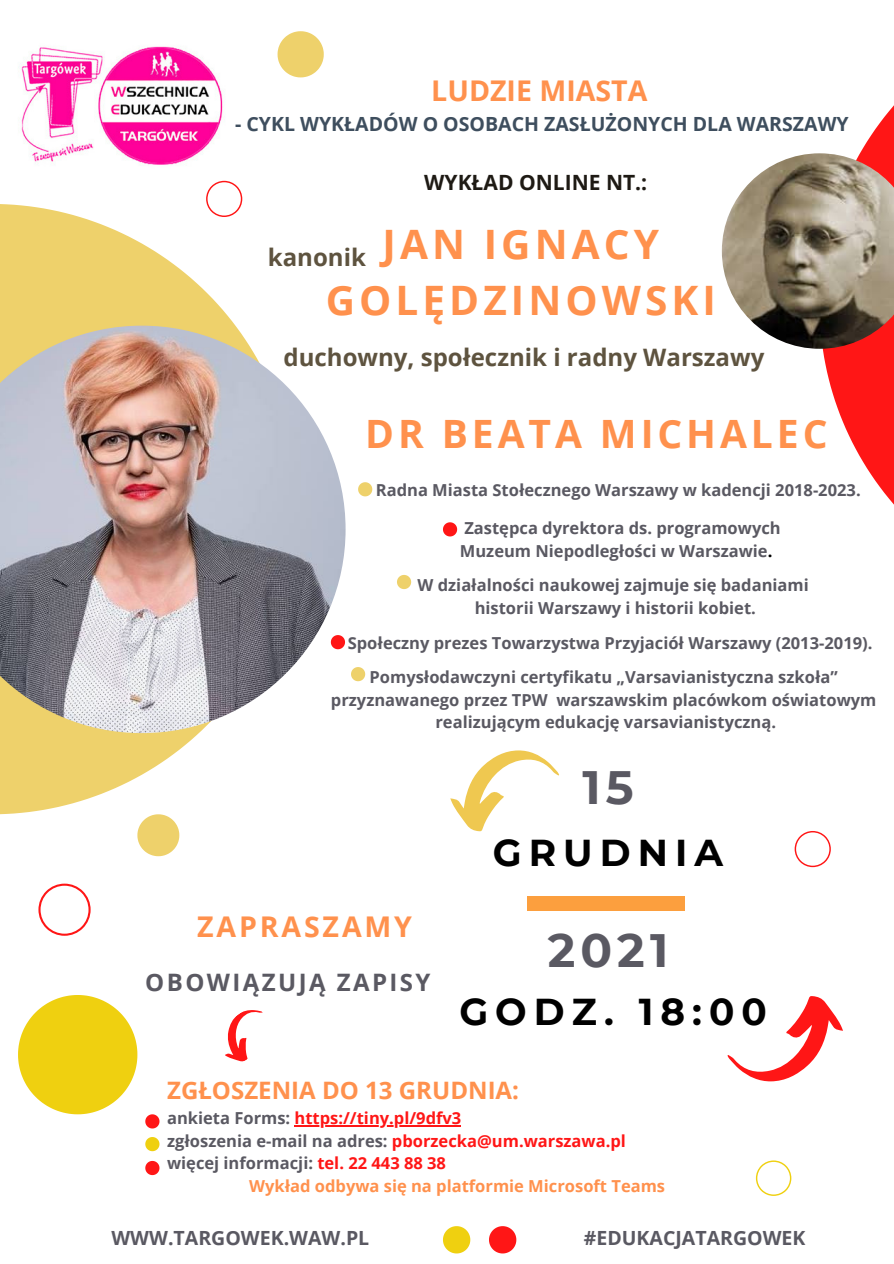
<style>
.page{position:relative;width:894px;height:1264px;background:#fff}
.page>*{position:absolute;margin:0;border:0;box-sizing:border-box;transform-origin:0 0}
.t1{font:700 46.65px "Montserrat";letter-spacing:.11em;color:#5a5962}
.t2{font:700 40.5px/56.2px "Open Sans";letter-spacing:.1em;color:#ff914d;text-align:center}
.t3{font:700 39px "Open Sans";letter-spacing:.1em;color:#ff914d}
.t4{font:700 37.35px "Montserrat";letter-spacing:.19em;color:#000}
.t5{font:700 28.5px "Open Sans";color:#ff914d}
.t6{font:700 28.5px "Open Sans";letter-spacing:.1em;color:#ff914d}
.t7{font:700 24px "Open Sans";color:#5e533f}
.t8{font:700 24px "Open Sans";color:#ff914d}
.t9{font:700 24px "Open Sans";letter-spacing:.1em;color:#5a5962}
.t10{font:700 21px "Open Sans";color:#1e1a14}
.t11{font:700 19.5px "Open Sans";color:#3e4e5e}
.t12{font:700 19.5px "Open Sans";color:#5a5962}
.t13{font:700 16.5px "Open Sans";color:#5a5962}
.t14{font:700 16.5px "Open Sans";color:#ff914d}
.t15{font:700 16.5px "Open Sans";color:#ff1616}
.s1{color:#000}
.s2{color:#5a5962}
.s3{color:#ff1616}
</style>
<div class="page">
<svg style="left:0;top:204px;width:235px;height:610px;fill:#eed16b"></svg>
<svg style="left:358px;top:482px;width:14px;height:14px"></svg>
<svg style="left:18px;top:995px;width:119px;height:119px"></svg>
<div style="left:527px;top:896px;width:157px;height:14px;background:#fc9f3e"></div>
<svg style="left:755px;top:1160px;width:36px;height:35px"></svg>
<svg style="left:794px;top:831px;width:36px;height:36px"></svg>
<svg style="left:38px;top:883px;width:53px;height:52px"></svg>
<svg style="left:822px;top:106px;width:71px;height:398px"></svg>
<img style="left:721px;top:153px;width:172px;height:196px">
<img style="left:0;top:325px;width:345px;height:408px">
<svg style="left:450px;top:750px;width:109px;height:81px"></svg>
<svg style="left:277px;top:31px;width:46px;height:46px"></svg>
<svg style="left:137px;top:814px;width:42px;height:42px"></svg>
<img style="left:18px;top:46px;width:208px;height:135px">
<svg style="left:443px;top:522px;width:14px;height:14px"></svg>
<svg style="left:331px;top:635px;width:14px;height:14px"></svg>
<svg style="left:351px;top:667px;width:14px;height:14px"></svg>
<svg style="left:397px;top:575px;width:14px;height:14px"></svg>
<hr style="left:294px;top:1125px;width:167px;height:1px;background:#ff1616">
<svg style="left:727px;top:996px;width:115px;height:85px"></svg>
<svg style="left:443px;top:1226px;width:27px;height:27px"></svg>
<svg style="left:489px;top:1226px;width:27px;height:27px"></svg>
<svg style="left:206px;top:181px;width:36px;height:36px"></svg>
<svg style="left:145px;top:1114px;width:14px;height:14px"></svg>
<svg style="left:145px;top:1137px;width:14px;height:14px"></svg>
<svg style="left:145px;top:1160px;width:14px;height:15px"></svg>
<svg style="left:225px;top:1010px;width:38px;height:52px"></svg>
<p class="t5" style="left:431px;top:71px;width:217px">LUDZIE MIASTA</p>
<p class="t11" style="left:235px;top:111px;width:615px">- CYKL WYKŁADÓW O OSOBACH ZASŁUŻONYCH DLA WARSZAWY</p>
<p class="t10" style="left:424px;top:168px;width:224px">WYKŁAD ONLINE NT.:</p>
<p class="t2" style="left:325px;top:215px;width:391px">JAN IGNACY<br>GOLĘDZINOWSKI</p>
<p class="t7" style="left:283px;top:340px;width:482px">duchowny, społecznik i radny Warszawy</p>
<p class="t7" style="left:268px;top:241px;width:100px">kanonik</p>
<p class="t3" style="left:365px;top:406px;width:463px">DR BEATA MICHALEC</p>
<p class="t13" style="left:376px;top:478px;width:486px">Radna Miasta Stołecznego Warszawy w kadencji 2018-2023.</p>
<p class="t13" style="left:464px;top:516px;width:318px">Zastępca dyrektora ds. programowych</p>
<p class="t13" style="left:459px;top:539px;width:314px">Muzeum Niepodległości w Warszawie<span class="s1">.</span></p>
<p class="t13" style="left:417px;top:573px;width:392px">W działalności naukowej zajmuje się badaniami</p>
<p class="t13" style="left:474px;top:596px;width:282px">historii Warszawy i historii kobiet.</p>
<p class="t13" style="left:347px;top:631px;width:526px">Społeczny prezes Towarzystwa Przyjaciół Warszawy (2013-2019).</p>
<p class="t13" style="left:369px;top:665px;width:469px">Pomysłodawczyni certyfikatu „Varsavianistyczna szkoła”</p>
<p class="t13" style="left:331px;top:688px;width:547px">przyznawanego przez TPW warszawskim placówkom oświatowym</p>
<p class="t13" style="left:435px;top:711px;width:342px">realizującym edukację varsavianistyczną.</p>
<p class="t6" style="left:197px;top:906px;width:216px">ZAPRASZAMY</p>
<p class="t9" style="left:145px;top:964px;width:287px">OBOWIĄZUJĄ ZAPISY</p>
<p class="t1" style="left:582px;top:759px;width:53px">15</p>
<p class="t4" style="left:492px;top:830px;width:232px">GRUDNIA</p>
<p class="t1" style="left:547px;top:922px;width:122px">2021</p>
<p class="t4" style="left:459px;top:988px;width:309px">GODZ. 18:00</p>
<p class="t8" style="left:167px;top:1073px;width:353px">ZGŁOSZENIA DO 13 GRUDNIA:</p>
<p class="t15" style="left:167px;top:1106px;width:296px"><span class="s2">ankieta Forms:</span> https://tiny.pl/9dfv3</p>
<p class="t13" style="left:167px;top:1129px;width:460px">zgłoszenia e-mail na adres: <span class="s3">pborzecka@um.warszawa.pl</span></p>
<p class="t13" style="left:167px;top:1151px;width:280px">więcej informacji: <span class="s3">tel. 22 443 88 38</span></p>
<p class="t14" style="left:249px;top:1174px;width:417px">Wykład odbywa się na platformie Microsoft Teams</p>
<p class="t12" style="left:111px;top:1224px;width:259px">WWW.TARGOWEK.WAW.PL</p>
<p class="t12" style="left:583px;top:1224px;width:223px">#EDUKACJATARGOWEK</p>
</div>
